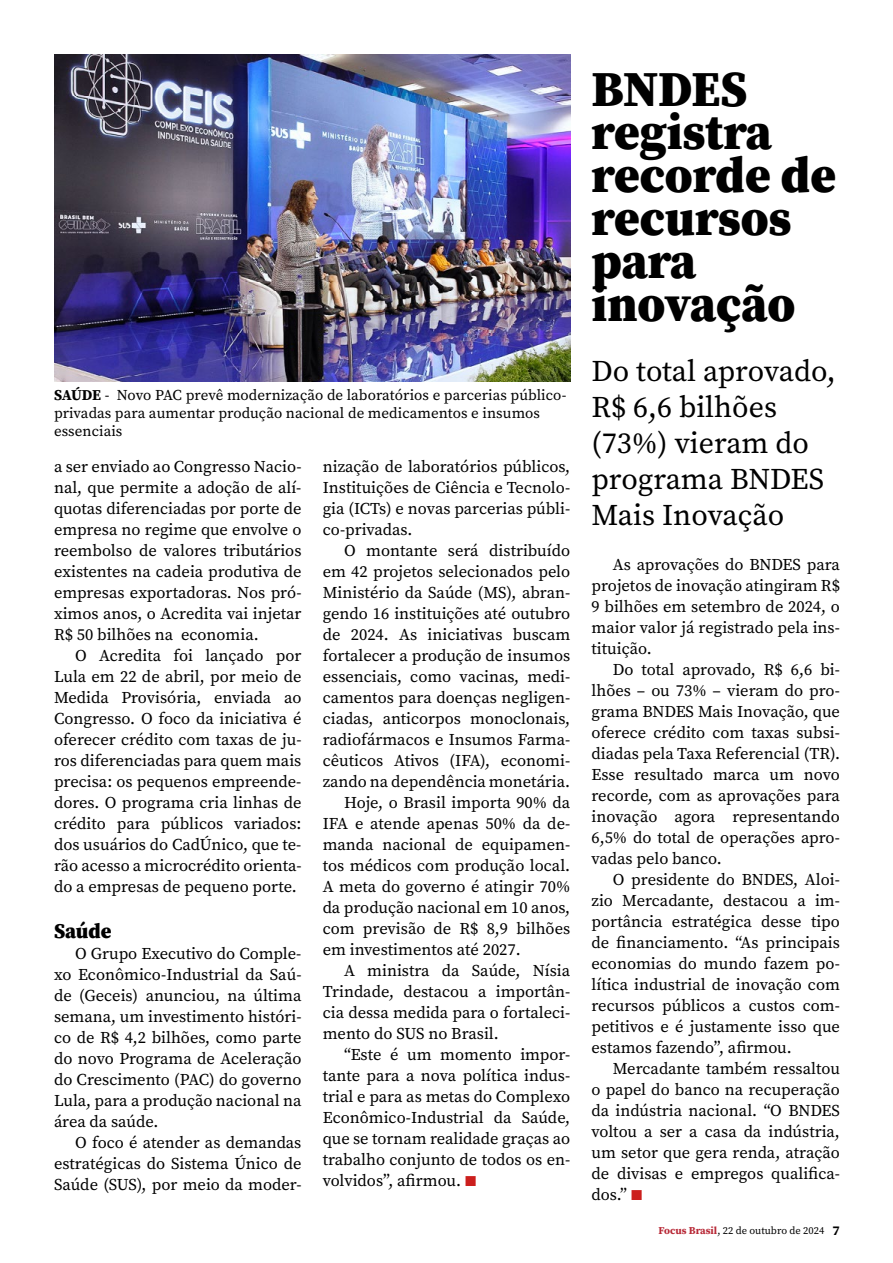
<style>
.page{position:relative;width:893px;height:1263px;background:#fff}
.page>*{position:absolute;margin:0;border:0;box-sizing:border-box;transform-origin:0 0}
.t1{font:900 50.4px/42.9px "Source Serif Pro";color:#000}
.t2{font:30px/36px "Source Serif Pro";color:#000}
.t3{font:900 21px "Source Serif Pro";color:#000}
.t4{font:16.5px/21px "Source Serif Pro";color:#000;text-align:justify}
.t5{font:15px/18px "Source Serif Pro";letter-spacing:.005em;color:#000}
.t6{font:10.5px "Source Serif Pro";color:#000}
.s1{font-weight:700}
.s2{color:#cc1f1d}
.s3{font-weight:700;color:#b72735}
.s4{font-weight:700;font-size:13.5px}
</style>
<div class="page">
<img style="left:54px;top:54px;width:516px;height:328px">
<p class="t5" style="left:54px;top:386px;width:514px"><span class="s1">SAÚDE</span> - Novo PAC prevê modernização de laboratórios e parcerias público&shy;privadas para aumentar produção nacional de medicamentos e insumos essenciais</p>
<p class="t4" style="left:54px;top:456px;width:249px">a ser enviado ao Congresso Nacio&shy;nal, que permite a adoção de alí&shy;quotas diferenciadas por porte de empresa no regime que envolve o reembolso de valores tributários existentes na cadeia produtiva de empresas exportadoras. Nos pró&shy;ximos anos, o Acredita vai injetar R$ 50 bilhões na economia.</p>
<p class="t4" style="left:54px;top:645px;width:249px;text-indent:21px">O Acredita foi lançado por Lula em 22 de abril, por meio de Medida Provisória, enviada ao Congresso. O foco da iniciativa é oferecer crédito com taxas de ju&shy;ros diferenciadas para quem mais precisa: os pequenos empreende&shy;dores. O programa cria linhas de crédito para públicos variados: dos usuários do CadÚnico, que te&shy;rão acesso a microcrédito orienta&shy;do a empresas de pequeno porte.</p>
<p class="t3" style="left:54px;top:916px;width:59px">Saúde</p>
<p class="t4" style="left:54px;top:943px;width:249px;text-indent:21px">O Grupo Executivo do Comple&shy;xo Econômico-Industrial da Saú&shy;de (Geceis) anunciou, na última semana, um investimento históri&shy;co de R$ 4,2 bilhões, como parte do novo Programa de Aceleração do Crescimento (PAC) do governo Lula, para a produção nacional na área da saúde.</p>
<p class="t4" style="left:54px;top:1132px;width:249px;text-indent:21px">O foco é atender as demandas estratégicas do Sistema Único de Saúde (SUS), por meio da moder-</p>
<p class="t4" style="left:323px;top:456px;width:249px">nização de laboratórios públicos, Instituições de Ciência e Tecnolo&shy;gia (ICTs) e novas parcerias públi&shy;co-privadas.</p>
<p class="t4" style="left:344px;top:540px;width:228px">O montante será distribuído</p>
<p class="t4" style="left:323px;top:561px;width:249px">em 42 projetos selecionados pelo</p>
<p class="t4" style="left:323px;top:582px;width:249px">Ministério da Saúde (MS), abran-</p>
<p class="t4" style="left:323px;top:603px;width:249px">gendo 16 instituições até outubro</p>
<p class="t4" style="left:323px;top:624px;width:249px">de 2024. As iniciativas buscam</p>
<p class="t4" style="left:323px;top:645px;width:249px">fortalecer a produção de insumos</p>
<p class="t4" style="left:323px;top:666px;width:249px">essenciais, como vacinas, medi-</p>
<p class="t4" style="left:323px;top:687px;width:249px">camentos para doenças negligen-</p>
<p class="t4" style="left:323px;top:708px;width:249px">ciadas, anticorpos monoclonais,</p>
<p class="t4" style="left:323px;top:729px;width:249px">radiofármacos e Insumos Farma-</p>
<p class="t4" style="left:323px;top:750px;width:249px">cêuticos Ativos (IFA), economi-</p>
<p class="t4" style="left:323px;top:771px;width:249px">zando na dependência monetária.</p>
<p class="t4" style="left:344px;top:792px;width:228px">Hoje, o Brasil importa 90% da</p>
<p class="t4" style="left:323px;top:813px;width:249px">IFA e atende apenas 50% da de-</p>
<p class="t4" style="left:323px;top:834px;width:249px">manda nacional de equipamen-</p>
<p class="t4" style="left:323px;top:855px;width:249px">tos médicos com produção local.</p>
<p class="t4" style="left:323px;top:876px;width:249px">A meta do governo é atingir 70%</p>
<p class="t4" style="left:323px;top:897px;width:249px">da produção nacional em 10 anos,</p>
<p class="t4" style="left:323px;top:918px;width:249px">com previsão de R$ 8,9 bilhões</p>
<p class="t4" style="left:323px;top:939px;width:199px">em investimentos até 2027.</p>
<p class="t4" style="left:344px;top:960px;width:228px">A ministra da Saúde, Nísia</p>
<p class="t4" style="left:323px;top:981px;width:249px">Trindade, destacou a importân-</p>
<p class="t4" style="left:323px;top:1002px;width:249px">cia dessa medida para o fortaleci-</p>
<p class="t4" style="left:323px;top:1023px;width:178px">mento do SUS no Brasil.</p>
<p class="t4" style="left:344px;top:1044px;width:228px">“Este é um momento impor-</p>
<p class="t4" style="left:323px;top:1065px;width:249px">tante para a nova política indus-</p>
<p class="t4" style="left:323px;top:1086px;width:249px">trial e para as metas do Complexo</p>
<p class="t4" style="left:323px;top:1107px;width:249px">Econômico-Industrial da Saúde,</p>
<p class="t4" style="left:323px;top:1128px;width:249px">que se tornam realidade graças ao</p>
<p class="t4" style="left:323px;top:1149px;width:249px">trabalho conjunto de todos os en-</p>
<p class="t4" style="left:323px;top:1170px;width:156px">volvidos”, afirmou. <span class="s2">■</span></p>
<h1 class="t1" style="left:591px;top:67px;width:246px">BNDES registra recorde de recursos para inovação</h1>
<h2 class="t2" style="left:591px;top:353px;width:246px">Do total aprovado,<br>R$ 6,6 bilhões (73%) vieram do programa BNDES<br>Mais Inovação</h2>
<p class="t4" style="left:591px;top:554px;width:250px;text-indent:21px">As aprovações do BNDES para projetos de inovação atingiram R$ 9 bilhões em setembro de 2024, o maior valor já registrado pela ins&shy;tituição.</p>
<p class="t4" style="left:591px;top:659px;width:250px;text-indent:21px">Do total aprovado, R$ 6,6 bi&shy;lhões – ou 73% – vieram do pro&shy;grama BNDES Mais Inovação, que oferece crédito com taxas subsi&shy;diadas pela Taxa Referencial (TR).<br>Esse resultado marca um novo recorde, com as aprovações para inovação agora representando 6,5% do total de operações apro&shy;vadas pelo banco.</p>
<p class="t4" style="left:591px;top:869px;width:250px;text-indent:21px">O presidente do BNDES, Aloi&shy;zio Mercadante, destacou a im&shy;portância estratégica desse tipo de financiamento. “As principais economias do mundo fazem po&shy;lítica industrial de inovação com recursos públicos a custos com&shy;petitivos e é justamente isso que estamos fazendo”, afirmou.</p>
<p class="t4" style="left:591px;top:1058px;width:250px;text-indent:21px">Mercadante também ressaltou o papel do banco na recuperação da indústria nacional. “O BNDES voltou a ser a casa da indústria, um setor que gera renda, atração de divisas e empregos qualifica&shy;dos.” <span class="s2">■</span></p>
<p class="t6" style="left:658px;top:1224px;width:183px"><span class="s3">Focus Brasil</span>, 22 de outubro de 2024 <span class="s4">7</span></p>
</div>
